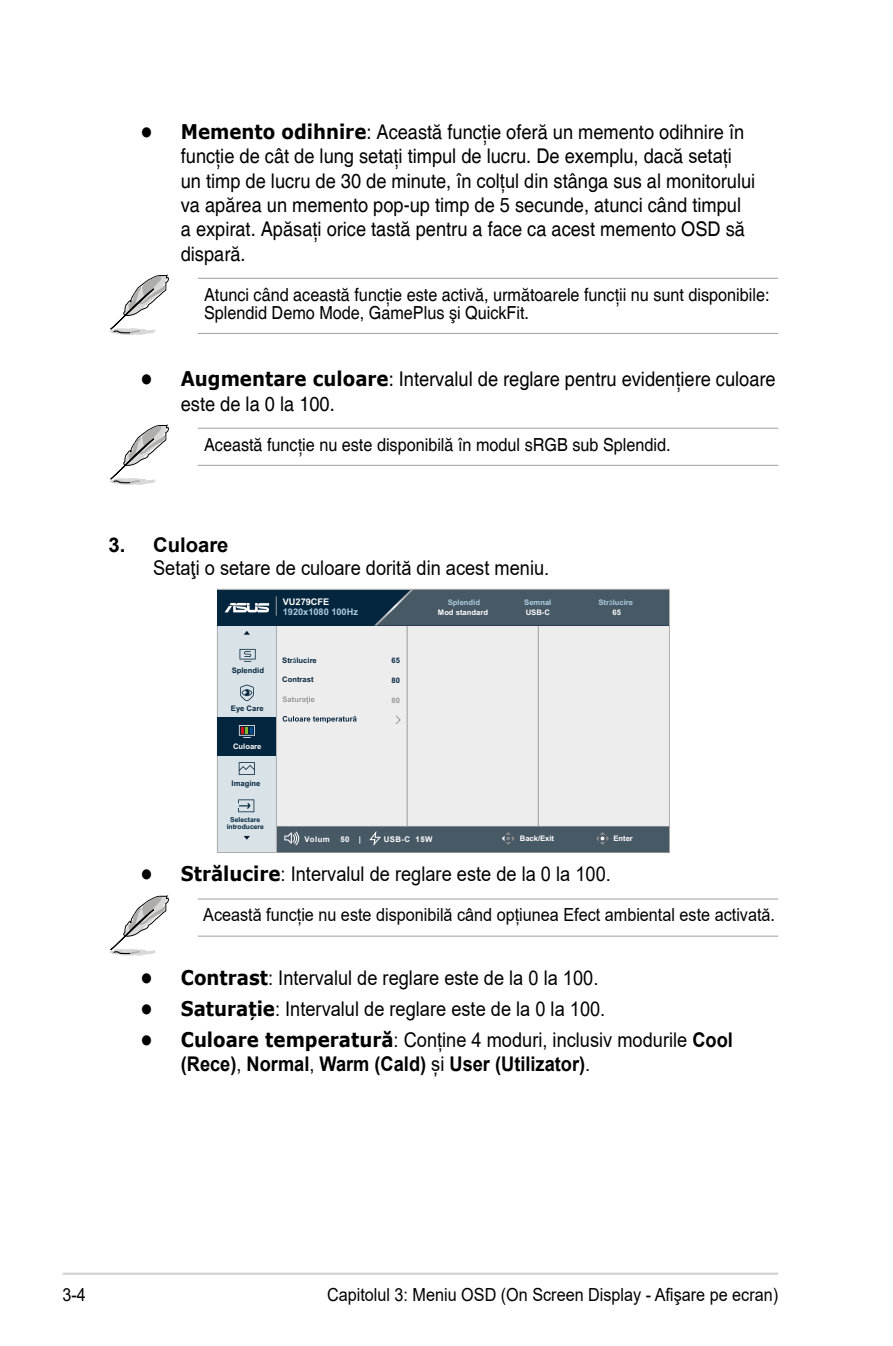
<style>
.page{position:relative;width:893px;height:1346px;background:#fff}
.page>*{position:absolute;margin:0;border:0;box-sizing:border-box;transform-origin:0 0}
.t1{font:20.25px/24.3px "Helvetica";color:#000;scale:.9 1}
.List{font:20.25px "Arial";color:#000;scale:.9 1}
.t2{font:700 20.25px/24.3px "Arial";color:#000;scale:.9 1}
.t3{font:700 20.25px "Arial";color:#000}
.MB_Messages{font:18px/18px "Helvetica";color:#000;scale:.9 1}
.MB_Messages-2{font:18px "Arial";color:#000;scale:.9 1}
.t4{font:700 9.22px "Arial";color:#accdde}
.t5{font:700 9.22px "Arial";color:#fff}
.t6{font:700 7.88px "Arial";letter-spacing:.05em;color:#fff}
.t7{font:700 7.65px "Arial";color:#04253e}
.t8{font:700 7.65px "Arial";color:#fff}
.t9{font:700 7.65px "Arial";color:#accdde}
.t10{font:700 7.65px/10.1px "Arial";color:#afd2e5}
.t11{font:700 7.65px "Arial";color:#999}
.t12{font:700 6.75px/6.8px "Arial";color:#002640;text-align:center}
.s1{font-family:"Verdana";font-weight:700}
.s2{font-family:"Arial"}
.s3{color:#fff}
.s4{font-family:"Myriad Pro";font-weight:400}
.s5{font-family:"Helvetica"}
.s6{font-family:"Verdana"}
.s7{font-weight:400}
</style>
<div class="page">
<hr style="left:63px;top:1272px;width:715px;height:3px;background:#d1d3d4">
<hr style="left:198px;top:278px;width:580px;height:1px;background:#a7a9ac">
<hr style="left:198px;top:333px;width:580px;height:1px;background:#a7a9ac">
<hr style="left:198px;top:428px;width:580px;height:1px;background:#a7a9ac">
<hr style="left:198px;top:465px;width:580px;height:1px;background:#a7a9ac">
<hr style="left:198px;top:898px;width:580px;height:1px;background:#a7a9ac">
<hr style="left:198px;top:935px;width:580px;height:2px;background:#a7a9ac">
<svg style="left:109px;top:274px;width:60px;height:61px"></svg>
<svg style="left:109px;top:424px;width:60px;height:61px"></svg>
<svg style="left:217px;top:590px;width:453px;height:263px;background:#bec3c8"></svg>
<svg style="left:109px;top:895px;width:60px;height:61px"></svg>
<p class="t1" style="left:181px;top:121px;width:640px;text-indent:-40px"><span class="s1">• Memento odihnire</span>: Această funcţie oferă un memento odihnire în funcţie de cât de lung setaţi timpul de lucru. De exemplu, dacă <span class="s2">setați </span>un timp de lucru de 30 de minute, în <span class="s2">colțul din</span> stânga sus al monitorului va apărea un memento pop-up timp de 5 secunde, atunci când timpul a expirat. Apăsaţi orice tastă pentru a face ca acest memento OSD să dispară.</p>
<p class="MB_Messages" style="left:204px;top:286px;width:630px">Atunci când această funcţie este activă, următoarele funcţii nu sunt disponibile:<br>Splendid Demo Mode, GamePlus şi QuickFit.</p>
<p class="t1" style="left:181px;top:368px;width:662px;text-indent:-40px"><span class="s1">• Augmentare culoare</span>: Intervalul de reglare pentru evidenţiere culoare este de la 0 la 100.</p>
<p class="MB_Messages" style="left:204px;top:436px;width:520px">Această funcţie nu este disponibilă în modul sRGB sub Splendid.</p>
<p class="t3" style="left:108px;top:530px;width:122px">3. Culoare</p>
<p class="List" style="left:153px;top:554px;width:442px">Setaţi o setare de culoare dorită din acest meniu.</p>
<p class="t8" style="left:438px;top:607px;width:52px">Mod standard</p>
<p class="t5" style="left:283px;top:596px;width:48px">VU279CFE</p>
<p class="t9" style="left:448px;top:597px;width:34px">Splendid</p>
<p class="t10" style="left:524px;top:597px;width:29px">Semnal<br><span class="s3">USB-C</span></p>
<p class="t4" style="left:283px;top:606px;width:77px">1920x1080 100Hz</p>
<p class="t7" style="left:232px;top:666px;width:34px">Splendid</p>
<p class="t7" style="left:231px;top:704px;width:34px">Eye Care</p>
<p class="t8" style="left:233px;top:742px;width:30px">Culoare</p>
<p class="t7" style="left:232px;top:779px;width:30px">Imagine</p>
<p class="t12" style="left:227px;top:816px;width:39px">Selectare introducere</p>
<p class="t7" style="left:282px;top:656px;width:36px">Str<span class="s4">ă</span>lucire</p>
<p class="t7" style="left:282px;top:675px;width:33px">Contrast</p>
<p class="t7" style="left:392px;top:675px;width:10px">80</p>
<p class="t11" style="left:392px;top:695px;width:10px">80</p>
<p class="t7" style="left:392px;top:656px;width:10px">65</p>
<p class="t9" style="left:598px;top:597px;width:36px">Str<span class="s4">ă</span>lucire</p>
<p class="t8" style="left:613px;top:607px;width:10px">65</p>
<p class="t6" style="left:304px;top:833px;width:27px">Volum</p>
<p class="t6" style="left:340px;top:833px;width:22px">50 |</p>
<p class="t6" style="left:384px;top:833px;width:50px">USB-C 15W</p>
<p class="t8" style="left:613px;top:833px;width:21px">Enter</p>
<p class="t8" style="left:520px;top:833px;width:36px">Back/Exit</p>
<p class="List" style="left:140px;top:860px;width:524px"><span class="s1">• Strălucire</span>: Intervalul de reglare este de la 0 la 100.</p>
<p class="MB_Messages-2" style="left:203px;top:903px;width:637px">Această funcție nu este disponibilă când opțiunea Efect ambiental este activată<span class="s5">.</span></p>
<p class="List" style="left:140px;top:964px;width:510px"><span class="s1">• Contrast</span>: Intervalul de reglare este de la 0 la 100.</p>
<p class="List" style="left:140px;top:995px;width:518px"><span class="s1">• Saturaţie</span>: Intervalul de reglare este de la 0 la 100.</p>
<p class="t2" style="left:181px;top:1028px;width:615px;text-indent:-40px"><span class="s6">• Culoare temperatură</span><span class="s7">: Conține 4 moduri, inclusiv modurile</span> Cool (Rece)<span class="s7">,</span> Normal<span class="s7">,</span> Warm (Cald) <span class="s7">și</span> User (Utilizator)<span class="s7">.</span></p>
<p class="MB_Messages-2" style="left:63px;top:1282px;width:28px">3-4</p>
<p class="MB_Messages-2" style="left:327px;top:1282px;width:503px">Capitolul 3: Meniu OSD (On Screen Display - Afişare pe ecran)</p>
</div>
